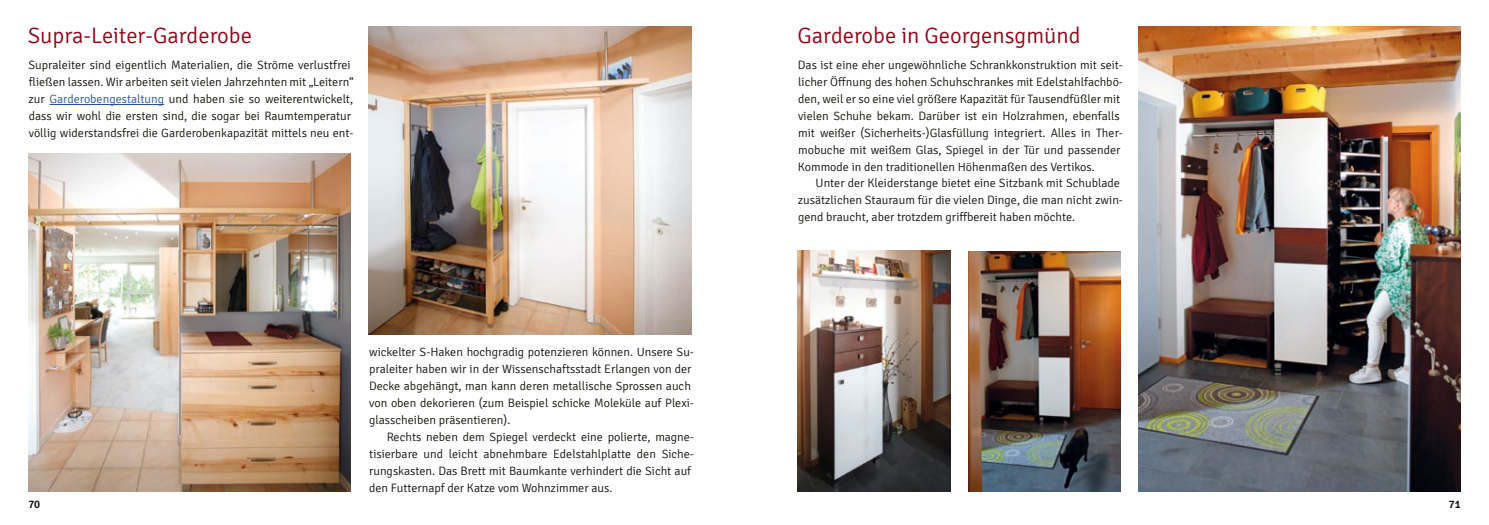
<style>
.page{position:relative;width:1489px;height:525px;background:#fff}
.page>*{position:absolute;margin:0;border:0;box-sizing:border-box;transform-origin:0 0}
.t1{font:300 22.5px "Signika";color:#950216}
.t2{font:300 12.12px/16.9px "Signika";color:#12120d}
.t3{font:600 11.25px "Signika";color:#12120d}
.s1{color:#2155a2}
</style>
<div class="page">
<img style="left:968px;top:251px;width:152px;height:240px">
<img style="left:1138px;top:26px;width:322px;height:465px">
<img style="left:797px;top:250px;width:153px;height:241px">
<img style="left:369px;top:26px;width:322px;height:308px">
<img style="left:28px;top:153px;width:323px;height:338px">
<hr style="left:49px;top:104px;width:115px;height:1px;background:#2155a2">
<h1 class="t1" style="left:28px;top:23px;width:226px">Supra-Leiter-Garderobe</h1>
<p class="t2" style="left:28px;top:57px;width:327px">Supraleiter sind eigentlich Materialien, die Ströme verlustfrei fließen lassen. Wir arbeiten seit vielen Jahrzehnten mit „Leitern“ zur <span class="s1">Garderobengestaltung</span> und haben sie so weiterentwickelt, dass wir wohl die ersten sind, die sogar bei Raumtemperatur völlig widerstandsfrei die Garderobenkapazität mittels neu ent-</p>
<p class="t2" style="left:369px;top:344px;width:326px">wickelter S-Haken hochgradig potenzieren können. Unsere Su&shy;praleiter haben wir in der Wissenschaftsstadt Erlangen von der Decke abgehängt, man kann deren metallische Sprossen auch von oben dekorieren (zum Beispiel schicke Moleküle auf Plexi&shy;glasscheiben präsentieren).</p>
<p class="t2" style="left:369px;top:428px;width:326px;text-indent:18px">Rechts neben dem Spiegel verdeckt eine polierte, magne&shy;tisierbare und leicht abnehmbare Edelstahlplatte den Siche&shy;rungskasten. Das Brett mit Baumkante verhindert die Sicht auf den Futternapf der Katze vom Wohnzimmer aus.</p>
<h1 class="t1" style="left:797px;top:23px;width:284px">Garderobe in Georgensgmünd</h1>
<p class="t2" style="left:798px;top:57px;width:326px">Das ist eine eher ungewöhnliche Schrankkonstruktion mit seit&shy;licher Öffnung des hohen Schuhschrankes mit Edelstahlfachbö&shy;den, weil er so eine viel größere Kapazität für Tausendfüßler mit vielen Schuhe bekam. Darüber ist ein Holzrahmen, ebenfalls mit weißer (Sicherheits-)Glasfüllung integriert. Alles in Ther&shy;mobuche mit weißem Glas, Spiegel in der Tür und passender Kommode in den traditionellen Höhenmaßen des Vertikos.</p>
<p class="t2" style="left:797px;top:175px;width:327px;text-indent:18px">Unter der Kleiderstange bietet eine Sitzbank mit Schublade zusätzlichen Stauraum für die vielen Dinge, die man nicht zwin&shy;gend braucht, aber trotzdem griffbereit haben möchte.</p>
<p class="t3" style="left:28px;top:497px;width:13px">70</p>
<p class="t3" style="left:1448px;top:497px;width:13px">71</p>
</div>
